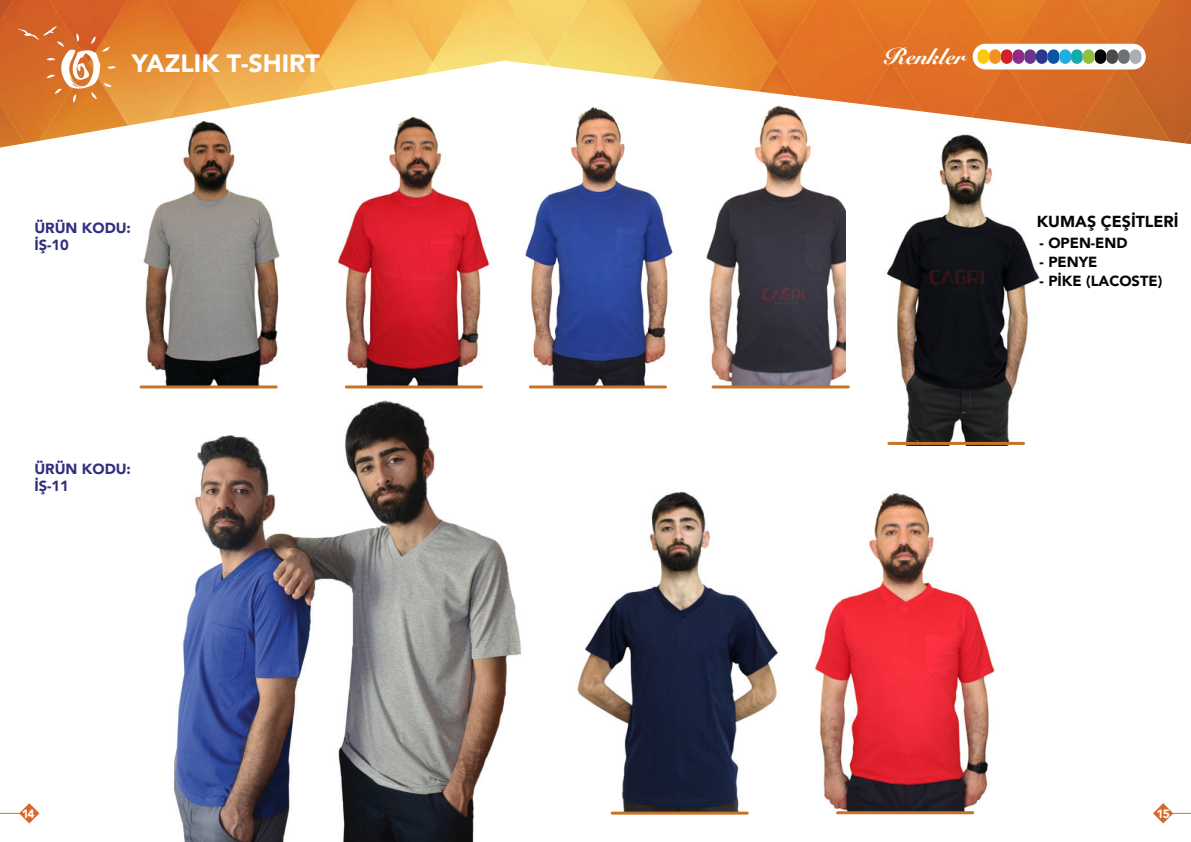
<style>
.page{position:relative;width:1191px;height:842px;background:#fff}
.page>*{position:absolute;margin:0;border:0;box-sizing:border-box;transform-origin:0 0}
.t1{font:900 25px "Avenir";color:#fff}
.t2{font:900 22.3px "Snell Roundhand";color:#fff}
.t3{font:900 15.9px "Avenir";color:#050504}
.t4{font:900 14.7px "Avenir";color:#050504}
.t5{font:900 14.7px/17.6px "Avenir";color:#322e80}
.t6{font:900 12px "Avenir";color:#fff}
</style>
<div class="page">
<img style="left:706px;top:148px;width:140px;height:240px">
<img style="left:846px;top:148px;width:194px;height:297px">
<img style="left:337px;top:148px;width:154px;height:239px">
<img style="left:524px;top:148px;width:149px;height:238px">
<img style="left:139px;top:148px;width:141px;height:239px">
<img style="left:577px;top:491px;width:201px;height:322px">
<img style="left:174px;top:400px;width:347px;height:442px">
<img style="left:0;top:0;width:1191px;height:148px">
<svg style="left:1153px;top:803px;width:38px;height:20px"></svg>
<svg style="left:0;top:803px;width:39px;height:20px"></svg>
<svg style="left:18px;top:26px;width:98px;height:77px;background:#dd8245"></svg>
<div style="left:972px;top:44px;width:173px;height:25px;background:#fff;border-radius:13px"></div>
<div style="left:1094px;top:49px;width:12px;height:15px;background:#050504;border-radius:6px"></div>
<div style="left:1129px;top:49px;width:12px;height:15px;background:#acafb1;border-radius:6px"></div>
<div style="left:1118px;top:49px;width:11px;height:15px;background:#6e7174;border-radius:6px"></div>
<div style="left:1106px;top:49px;width:12px;height:15px;background:#4a494c;border-radius:6px"></div>
<div style="left:1001px;top:49px;width:11px;height:15px;background:#d4202a;border-radius:6px"></div>
<div style="left:1012px;top:49px;width:12px;height:15px;background:#8f2c89;border-radius:6px"></div>
<div style="left:1024px;top:49px;width:12px;height:15px;background:#6c338b;border-radius:6px"></div>
<div style="left:1036px;top:49px;width:11px;height:15px;background:#2c378b;border-radius:6px"></div>
<div style="left:1047px;top:49px;width:12px;height:15px;background:#0c55a2;border-radius:6px"></div>
<div style="left:1059px;top:49px;width:12px;height:15px;background:#24abe2;border-radius:6px"></div>
<div style="left:1071px;top:49px;width:11px;height:15px;background:#16aba8;border-radius:6px"></div>
<div style="left:1082px;top:49px;width:12px;height:15px;background:#92bf3d;border-radius:6px"></div>
<div style="left:977px;top:49px;width:12px;height:15px;background:#fcc911;border-radius:6px"></div>
<div style="left:989px;top:49px;width:12px;height:15px;background:#f29121;border-radius:6px"></div>
<hr style="left:713px;top:385px;width:135px;height:3px;background:#c67328">
<hr style="left:346px;top:385px;width:135px;height:3px;background:#c67328">
<hr style="left:530px;top:385px;width:135px;height:3px;background:#c67328">
<img style="left:814px;top:492px;width:181px;height:320px">
<hr style="left:837px;top:811px;width:135px;height:3px;background:#c67328">
<hr style="left:612px;top:812px;width:135px;height:3px;background:#c67328">
<hr style="left:889px;top:442px;width:134px;height:3px;background:#c67328">
<hr style="left:141px;top:385px;width:135px;height:3px;background:#c67328">
<h1 class="t1" style="left:132px;top:42px;width:189px">YAZLIK T-SHIRT</h1>
<p class="t5" style="left:34px;top:218px;width:98px">ÜRÜN KODU:<br>İŞ-10</p>
<p class="t5" style="left:34px;top:459px;width:98px">ÜRÜN KODU:<br>İŞ-11</p>
<h2 class="t2" style="left:883px;top:44px;width:83px">Renkler</h2>
<p class="t3" style="left:1036px;top:208px;width:143px">KUMAŞ ÇEŞİTLERİ</p>
<p class="t4" style="left:1039px;top:230px;width:89px">- OPEN-END</p>
<p class="t4" style="left:1039px;top:249px;width:59px">- PENYE</p>
<p class="t4" style="left:1039px;top:269px;width:124px">- PİKE (LACOSTE)</p>
<p class="t6" style="left:22px;top:803px;width:15px">14</p>
<p class="t6" style="left:1156px;top:803px;width:15px">15</p>
</div>
